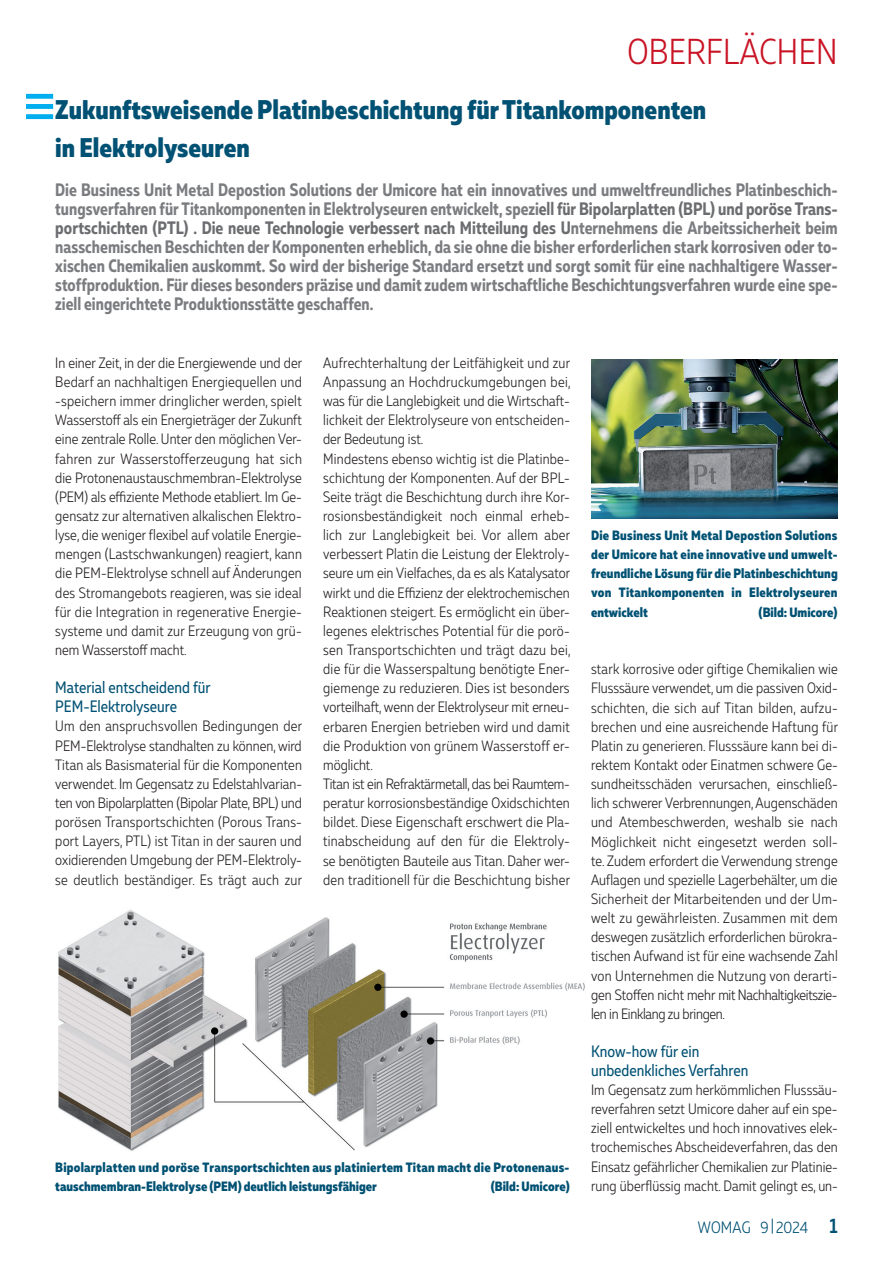
<style>
.page{position:relative;width:893px;height:1263px;background:#fff}
.page>*{position:absolute;margin:0;border:0;box-sizing:border-box;transform-origin:0 0}
.t1{font:300 36px "Muller Narrow";letter-spacing:.01em;color:#c91425}
.t2{font:800 27px/38.2px "Muller Narrow";color:#005173}
.t3{font:700 18px/19.2px "Muller Narrow";color:#7a7c7f;text-align:justify;scale:.94 1}
.t4{font:16.5px/19.2px "Muller Narrow";color:#005173}
.t5{font:300 16.5px "Muller Narrow";letter-spacing:.01em;color:#005173}
.t6{font:300 15px/19.2px "Muller Narrow";letter-spacing:.015em;color:#231f20;text-align:justify}
.t7{font:800 13.5px/19.2px "Muller Narrow";letter-spacing:.015em;color:#005173;text-align:justify}
.s1{color:#6c6d70}
.s2{font-weight:500;font-size:21px}
</style>
<div class="page">
<div style="left:26px;top:94px;width:27px;height:5px;background:#00aeef"></div>
<div style="left:26px;top:114px;width:27px;height:5px;background:#00aeef"></div>
<div style="left:26px;top:104px;width:27px;height:5px;background:#00aeef"></div>
<img style="left:58px;top:910px;width:527px;height:241px">
<img style="left:591px;top:359px;width:247px;height:160px">
<h1 class="t1" style="left:627px;top:30px;width:212px">OBERFLÄCHEN</h1>
<h2 class="t2" style="left:55px;top:91px;width:652px">Zukunftsweisende Platinbeschichtung für Titankomponenten in Elektrolyseuren</h2>
<p class="t3" style="left:55px;top:180px;width:834px">Die Business Unit Metal Depostion Solutions der Umicore hat ein innovatives und umweltfreundliches Platinbeschich&shy;tungsverfahren für Titankomponenten in Elektrolyseuren entwickelt, spezi<span class="s1">ell für Bipolarplatten (BPL) und poröse Trans&shy;portschichten (PTL) . Die neue Technologie verbessert nach Mitteilung des U</span>nternehmens die Arbeitssicherheit beim nasschemischen Beschichten der Komponenten erheblich, da sie ohne die bisher erforderlichen stark korrosiven oder to&shy;xischen Chemikalien auskommt. So wird der bisherige Standard ersetzt und sorgt somit für eine nachhaltigere Wasser&shy;stoffproduktion. Für dieses besonders präzise und damit zudem wirtschaftliche Beschichtungsverfahren wurde eine spe&shy;ziell eingerichtete Produktionsstätte geschaffen.</p>
<p class="t6" style="left:55px;top:353px;width:248px;text-align:left">In einer Zeit, in der die Energiewende und der Bedarf an nachhaltigen Energiequellen und -speichern immer dringlicher werden, spielt Wasserstoff als ein Energieträger der Zukunft eine zentrale Rolle. Unter den möglichen Ver&shy;fahren zur Wasserstofferzeugung hat sich die Protonenaustauschmembran-Elektrolyse (PEM) als effiziente Methode etabliert. Im Ge&shy;gensatz zur alternativen alkalischen Elektro&shy;lyse, die weniger flexibel auf volatile Energie&shy;mengen (Lastschwankungen) reagiert, kann die PEM-Elektrolyse schnell auf Änderungen des Stromangebots reagieren, was sie ideal für die Integration in regenerative Energie&shy;systeme und damit zur Erzeugung von grü&shy;nem Wasserstoff macht.</p>
<p class="t4" style="left:55px;top:678px;width:157px">Material entscheidend für<br>PEM-Elektrolyseure</p>
<p class="t6" style="left:55px;top:717px;width:248px">Um den anspruchsvollen Bedingungen der PEM-Elektrolyse standhalten zu können, wird Titan als Basismaterial für die Komponenten verwendet. Im Gegensatz zu Edelstahlvarian&shy;ten von Bipolarplatten (Bipolar Plate, BPL) und porösen Transportschichten (Porous Trans&shy;port Layers, PTL) ist Titan in der sauren und oxidierenden Umgebung der PEM-Elektroly&shy;se deutlich beständiger. Es trägt auch zur</p>
<p class="t6" style="left:323px;top:353px;width:249px;text-align:left">Aufrechterhaltung der Leitfähigkeit und zur Anpassung an Hochdruckumgebungen bei, was für die Langlebigkeit und die Wirtschaft&shy;lichkeit der Elektrolyseure von entscheiden&shy;der Bedeutung ist.<br>Mindestens ebenso wichtig ist die Platinbe&shy;schichtung der Komponenten. Auf der BPL-Seite trägt die Beschichtung durch ihre Kor&shy;rosionsbeständigkeit noch einmal erheb&shy;lich zur Langlebigkeit bei. Vor allem aber verbessert Platin die Leistung der Elektroly&shy;seure um ein Vielfaches, da es als Katalysator wirkt und die Effizienz der elektrochemischen Reaktionen steigert. Es ermöglicht ein über&shy;legenes elektrisches Potential für die porö&shy;sen Transportschichten und trägt dazu bei, die für die Wasserspaltung benötigte Ener&shy;giemenge zu reduzieren. Dies ist besonders vorteilhaft, wenn der Elektrolyseur mit erneu&shy;erbaren Energien betrieben wird und damit die Produktion von grünem Wasserstoff er&shy;möglicht.<br>Titan ist ein Refraktärmetall, das bei Raumtem&shy;peratur korrosionsbeständige Oxidschichten bildet. Diese Eigenschaft erschwert die Pla&shy;tinabscheidung auf den für die Elektroly&shy;se benötigten Bauteile aus Titan. Daher wer&shy;den traditionell für die Beschichtung bisher</p>
<p class="t7" style="left:55px;top:1157px;width:516px">Bipolarplatten und poröse Transportschichten aus platiniertem Titan macht die Protonenaus&shy;tauschmembran-Elektrolyse (PEM) deutlich leistungsfähiger</p>
<p class="t7" style="left:491px;top:1176px;width:81px">(Bild: Umicore)</p>
<p class="t7" style="left:591px;top:526px;width:248px">Die Business Unit Metal Depostion Solutions der Umicore hat eine innovative und umwelt&shy;freundliche Lösung für die Platinbeschichtung von Titankomponenten in Elektrolyseuren entwickelt</p>
<p class="t7" style="left:759px;top:602px;width:81px">(Bild: Umicore)</p>
<p class="t6" style="left:591px;top:659px;width:249px">stark korrosive oder giftige Chemikalien wie Flusssäure verwendet, um die passiven Oxid&shy;schichten, die sich auf Titan bilden, aufzu&shy;brechen und eine ausreichende Haftung für Platin zu generieren. Flusssäure kann bei di&shy;rektem Kontakt oder Einatmen schwere Ge&shy;sundheitsschäden verursachen, einschließ&shy;lich schwerer Verbrennungen, Augenschäden und Atembeschwerden, weshalb sie nach Möglichkeit nicht eingesetzt werden soll&shy;te. Zudem erfordert die Verwendung strenge Auflagen und spezielle Lagerbehälter, um die Sicherheit der Mitarbeitenden und der Um&shy;welt zu gewährleisten. Zusammen mit dem deswegen zusätzlich erforderlichen bürokra&shy;tischen Aufwand ist für eine wachsende Zahl von Unternehmen die Nutzung von derarti&shy;gen Stoffen nicht mehr mit Nachhaltigkeitszie&shy;len in Einklang zu bringen.</p>
<p class="t4" style="left:591px;top:1041px;width:159px">Know-how für ein unbedenkliches Verfahren</p>
<p class="t6" style="left:591px;top:1080px;width:248px">Im Gegensatz zum herkömmlichen Flusssäu&shy;reverfahren setzt Umicore daher auf ein spe&shy;ziell entwickeltes und hoch innovatives elek&shy;trochemisches Abscheideverfahren, das den Einsatz gefährlicher Chemikalien zur Platinie&shy;rung überflüssig macht. Damit gelingt es, un-</p>
<p class="t5" style="left:698px;top:1217px;width:141px">WOMAG 9 | 2024 <span class="s2">1</span></p>
</div>
